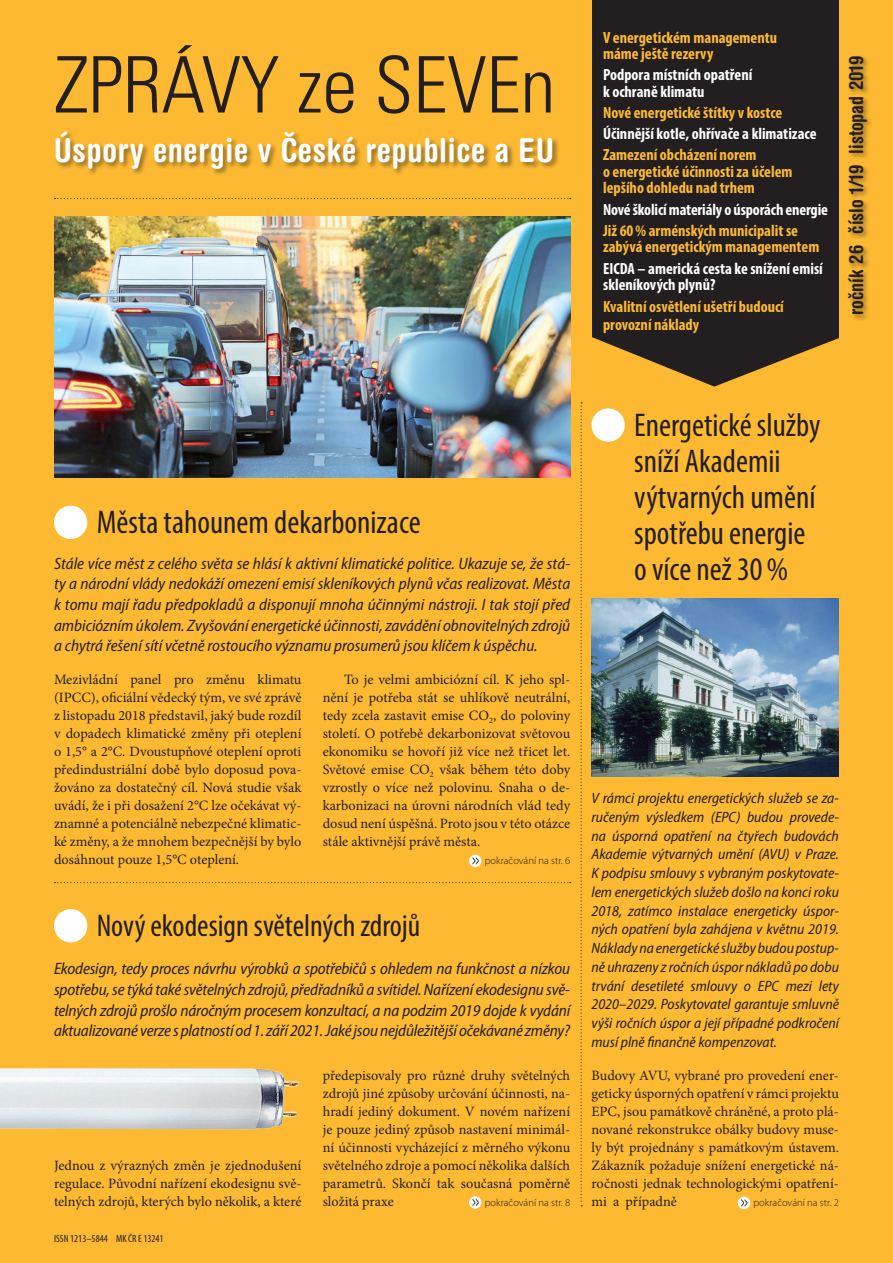
<style>
.page{position:relative;width:893px;height:1263px;background:#fdb931}
.page>*{position:absolute;margin:0;border:0;box-sizing:border-box;transform-origin:0 0}
.t1{font:300 condensed 78px "Univers CE";letter-spacing:-.005em;color:#231f20}
.t2{font:condensed 33px/36px "Myriad Pro";color:#231f20}
.t3{font:700 condensed 33px "Helvetica Rounded CE";letter-spacing:.02em;color:#fff}
.t4{font:condensed 31.5px "Myriad Pro";color:#231f20}
.t5{font:700 condensed 19.5px "Helvetica Rounded CE";color:#231f20}
.t6{font:italic semi-condensed 16.5px/20.7px "Myriad Pro";letter-spacing:-.01em;color:#231f20;text-align:justify}
.t7{font:700 condensed 16.2px/16.5px "Myriad Pro";color:#fdb931}
.t8{font:700 condensed 16.2px/16.5px "Myriad Pro";color:#fff}
.t9{font:italic semi-condensed 15px/18.8px "Myriad Pro";color:#231f20;text-align:justify}
.t10{font:14.25px/18px "Minion Pro";color:#231f20;text-align:justify}
.t11{font:300 10.5px "Myriad Pro";color:#231f20}
.t12{font:condensed 10.5px "Myriad Pro";color:#231f20}
</style>
<div class="page">
<div style="left:55px;top:130px;width:504px;height:46px;background:#231f20;opacity:.5"></div>
<div style="left:847px;top:55px;width:27px;height:266px;background:#231f20;opacity:.5"></div>
<div style="left:592px;top:0;width:247px;height:387px;background:#231f20"></div>
<div style="left:54px;top:506px;width:33px;height:33px;background:#fff;border-radius:50%"></div>
<div style="left:54px;top:909px;width:33px;height:33px;background:#fff;border-radius:50%"></div>
<div style="left:469px;top:855px;width:12px;height:12px;background:#fff;border-radius:50%"></div>
<svg style="left:472px;top:857px;width:7px;height:8px"></svg>
<svg style="left:469px;top:1196px;width:12px;height:13px"></svg>
<svg style="left:472px;top:1198px;width:7px;height:8px"></svg>
<div style="left:591px;top:408px;width:34px;height:34px;background:#fff;border-radius:50%"></div>
<svg style="left:581px;top:402px;width:1px;height:804px"></svg>
<svg style="left:55px;top:882px;width:516px;height:1px"></svg>
<svg style="left:55px;top:198px;width:516px;height:1px"></svg>
<img style="left:54px;top:216px;width:517px;height:262px">
<img style="left:0;top:1068px;width:298px;height:62px">
<div style="left:738px;top:1197px;width:12px;height:12px;background:#fff;border-radius:50%"></div>
<svg style="left:741px;top:1199px;width:6px;height:8px"></svg>
<img style="left:591px;top:598px;width:248px;height:178px">
<h1 class="t1" style="left:54px;top:41px;width:503px">ZPRÁVY ze SEVEn</h1>
<h2 class="t3" style="left:54px;top:131px;width:501px">Úspory energie v České republice a EU</h2>
<p class="t7" style="left:603px;top:29px;width:176px">V energetickém managementu máme ještě rezervy</p>
<p class="t8" style="left:603px;top:66px;width:151px">Podpora místních opatření k ochraně klimatu</p>
<p class="t7" style="left:603px;top:104px;width:181px">Nové energetické štítky v kostce</p>
<p class="t8" style="left:603px;top:125px;width:215px">Účinnější kotle, ohřívače a klimatizace</p>
<p class="t7" style="left:603px;top:146px;width:191px">Zamezení obcházení norem<br>o energetické účinnosti za účelem lepšího dohledu nad trhem</p>
<p class="t8" style="left:603px;top:201px;width:226px">Nové školicí materiály o úsporách energie</p>
<p class="t7" style="left:603px;top:222px;width:218px">Již 60% arménských municipalit se zabývá energetickým managementem</p>
<p class="t8" style="left:603px;top:259px;width:221px">EICDA – americká cesta ke snížení emisí skleníkových plynů?</p>
<p class="t7" style="left:603px;top:298px;width:182px;line-height:17.7px">Kvalitní osvětlení ušetří budoucí provozní náklady</p>
<h3 class="t5" style="left:845px;top:315px;width:261px;rotate:-90deg">ročník 26 číslo 1/19 listopad 2019</h3>
<h2 class="t2" style="left:97px;top:504px;width:325px">Města tahounem dekarbonizace</h2>
<p class="t6" style="left:54px;top:553px;width:518px">Stále více měst z celého světa se hlásí k aktivní klimatické politice. Ukazuje se, že stá&shy;ty a národní vlády nedokáží omezení emisí skleníkových plynů včas realizovat. Města k tomu mají řadu předpokladů a disponují mnoha účinnými nástroji. I tak stojí před ambiciózním úkolem. Zvyšování energetické účinnosti, zavádění obnovitelných zdrojů a chytrá řešení sítí včetně rostoucího významu prosumerů jsou klíčem k úspěchu.</p>
<p class="t10" style="left:54px;top:671px;width:249px">Mezivládní panel pro změnu klimatu (IPCC), oficiální vědecký tým, ve své zprávě z listopadu 2018 představil, jaký bude rozdíl v dopadech klimatické změny při oteplení o 1,5° a 2°C. Dvoustupňové oteplení oproti předindustriální době bylo doposud pova&shy;žováno za dostatečný cíl. Nová studie však uvádí, že i při dosažení 2°C lze očekávat vý&shy;znamné a potenciálně nebezpečné klimatic&shy;ké změny, a že mnohem bezpečnější by bylo dosáhnout pouze 1,5°C oteplení.</p>
<p class="t10" style="left:323px;top:670px;width:249px;text-indent:21px">To je velmi ambiciózní cíl. K jeho spl&shy;nění je potřeba stát se uhlíkově neutrální, tedy zcela zastavit emise CO<sub>2</sub>, do poloviny století. O potřebě dekarbonizovat světovou ekonomiku se hovoří již více než třicet let.<br>Světové emise CO<sub>2</sub> však během této doby vzrostly o více než polovinu. Snaha o de&shy;karbonizaci na úrovni národních vlád tedy dosud není úspěšná. Proto jsou v této otázce stále aktivnější právě města.</p>
<p class="t11" style="left:485px;top:855px;width:87px">pokračování na str. 6</p>
<h3 class="t4" style="left:97px;top:907px;width:325px">Nový ekodesign světelných zdrojů</h3>
<p class="t6" style="left:54px;top:959px;width:518px">Ekodesign, tedy proces návrhu výrobků a spotřebičů s ohledem na funkčnost a nízkou spotřebu, se týká také světelných zdrojů, předřadníků a svítidel. Nařízení ekodesignu svě&shy;telných zdrojů prošlo náročným procesem konzultací, a na podzim 2019 dojde k vydání aktualizované verze s platností od 1. září 2021. Jaké jsou nejdůležitější očekávané změny?</p>
<p class="t10" style="left:54px;top:1157px;width:249px">Jednou z výrazných změn je zjednodušení regulace. Původní nařízení ekodesignu svě&shy;telných zdrojů, kterých bylo několik, a které</p>
<p class="t12" style="left:54px;top:1232px;width:111px">ISSN 1213–5844 MK ČR E 13241</p>
<p class="t10" style="left:323px;top:1067px;width:249px">předepisovaly pro různé druhy světelných zdrojů jiné způsoby určování účinnosti, na&shy;hradí jediný dokument. V novém nařízení je pouze jediný způsob nastavení minimál&shy;ní účinnosti vycházející z měrného výkonu světelného zdroje a pomocí několika dalších parametrů. Skončí tak současná poměrně složitá praxe</p>
<p class="t11" style="left:485px;top:1196px;width:87px">pokračování na str. 8</p>
<h2 class="t2" style="left:634px;top:406px;width:188px">Energetické služby sníží Akademii výtvarných umění spotřebu energie o více než 30%</h2>
<p class="t9" style="left:591px;top:789px;width:249px">V rámci projektu energetických služeb se za&shy;ručeným výsledkem (EPC) budou provede&shy;na úsporná opatření na čtyřech budovách Akademie výtvarných umění (AVU) v Praze.<br>K podpisu smlouvy s vybraným poskytovate&shy;lem energetických služeb došlo na konci roku 2018, zatímco instalace energeticky úspor&shy;ných opatření byla zahájena v květnu 2019.<br>Náklady na energetické služby budou postup&shy;ně uhrazeny z ročních úspor nákladů po dobu trvání desetileté smlouvy o EPC mezi lety 2020–2029. Poskytovatel garantuje smluvně výši ročních úspor a její případné podkročení musí plně finančně kompenzovat.</p>
<p class="t10" style="left:591px;top:1067px;width:249px">Budovy AVU, vybrané pro provedení ener&shy;geticky úsporných opatření v rámci projektu EPC, jsou památkově chráněné, a proto plá&shy;nované rekonstrukce obálky budovy muse&shy;ly být projednány s památkovým ústavem.<br>Zákazník požaduje snížení energetické ná&shy;ročnosti jednak technologickými opatření&shy;mi a případně</p>
<p class="t11" style="left:753px;top:1197px;width:87px">pokračování na str. 2</p>
</div>
